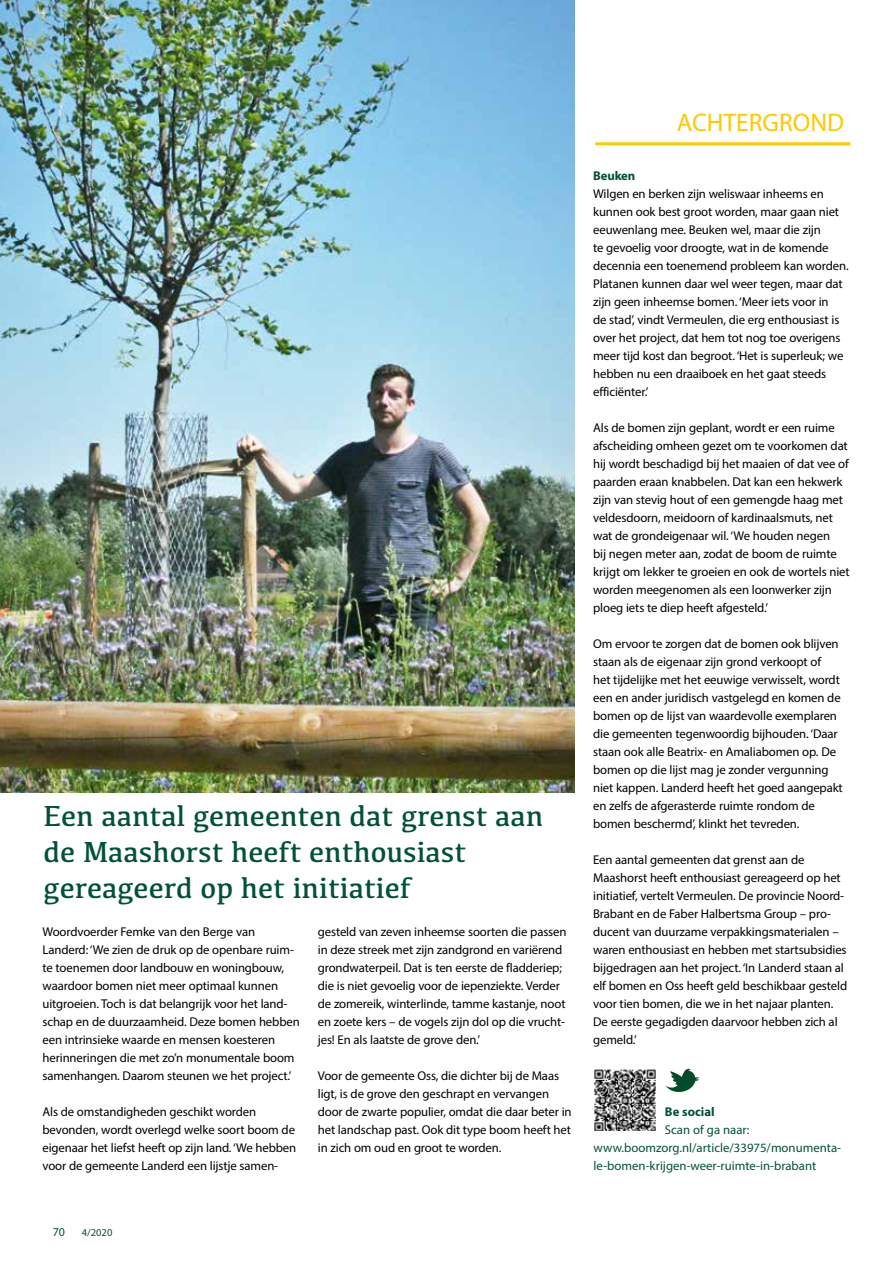
<style>
.page{position:relative;width:893px;height:1263px;background:#fff}
.page>*{position:absolute;margin:0;border:0;box-sizing:border-box;transform-origin:0 0}
.t1{font:30px/36px "Kefa";color:#005139}
.t2{font:25.5px "Myriad Pro";color:#fec800}
.t3{font:12.75px/18px "Myriad Pro";letter-spacing:-.01em;color:#000}
.t4{font:12.75px/18px "Myriad Pro";color:#005139}
.t5{font:700 12.75px "Myriad Pro";color:#005139}
.t6{font:12px "Myriad Pro";color:#005139}
.t7{font:10.5px "Myriad Pro";color:#005139}
</style>
<div class="page">
<img style="left:0;top:0;width:574px;height:792px">
<hr style="left:595px;top:142px;width:255px;height:3px;background:#fec800">
<img style="left:594px;top:1069px;width:62px;height:62px">
<svg style="left:665px;top:1068px;width:34px;height:24px"></svg>
<h1 class="t1" style="left:44px;top:797px;width:501px">Een aantal gemeenten dat grenst aan de Maashorst heeft enthousiast gereageerd op het initiatief</h1>
<p class="t3" style="left:43px;top:923px;width:259px">Woordvoerder Femke van den Berge van Landerd: ‘We zien de druk op de openbare ruim&shy;te toenemen door landbouw en woningbouw, waardoor bomen niet meer optimaal kunnen uitgroeien. Toch is dat belangrijk voor het land&shy;schap en de duurzaamheid. Deze bomen hebben een intrinsieke waarde en mensen koesteren herinneringen die met zo’n monumentale boom samenhangen. Daarom steunen we het project.’</p>
<p class="t3" style="left:43px;top:1103px;width:255px">Als de omstandigheden geschikt worden bevonden, wordt overlegd welke soort boom de eigenaar het liefst heeft op zijn land. ‘We hebben voor de gemeente Landerd een lijstje samen-</p>
<p class="t3" style="left:318px;top:923px;width:250px">gesteld van zeven inheemse soorten die passen in deze streek met zijn zandgrond en variërend grondwaterpeil. Dat is ten eerste de fladderiep; die is niet gevoelig voor de iepenziekte. Verder de zomereik, winterlinde, tamme kastanje, noot en zoete kers – de vogels zijn dol op die vrucht&shy;jes! En als laatste de grove den.’</p>
<p class="t3" style="left:318px;top:1067px;width:255px">Voor de gemeente Oss, die dichter bij de Maas ligt, is de grove den geschrapt en vervangen door de zwarte populier, omdat die daar beter in het landschap past. Ook dit type boom heeft het in zich om oud en groot te worden.</p>
<p class="t6" style="left:53px;top:1224px;width:14px">70</p>
<p class="t7" style="left:82px;top:1226px;width:32px">4/2020</p>
<h2 class="t2" style="left:677px;top:107px;width:169px">ACHTERGROND</h2>
<p class="t5" style="left:593px;top:167px;width:44px">Beuken</p>
<p class="t3" style="left:593px;top:185px;width:257px">Wilgen en berken zijn weliswaar inheems en kunnen ook best groot worden, maar gaan niet eeuwenlang mee. Beuken wel, maar die zijn<br>te gevoelig voor droogte, wat in de komende decennia een toenemend probleem kan worden.<br>Platanen kunnen daar wel weer tegen, maar dat zijn geen inheemse bomen. ‘Meer iets voor in<br>de stad’, vindt Vermeulen, die erg enthousiast is over het project, dat hem tot nog toe overigens meer tijd kost dan begroot. ‘Het is superleuk; we hebben nu een draaiboek en het gaat steeds efficiënter.’</p>
<p class="t3" style="left:593px;top:419px;width:258px">Als de bomen zijn geplant, wordt er een ruime afscheiding omheen gezet om te voorkomen dat hij wordt beschadigd bij het maaien of dat vee of paarden eraan knabbelen. Dat kan een hekwerk zijn van stevig hout of een gemengde haag met veldesdoorn, meidoorn of kardinaalsmuts, net wat de grondeigenaar wil. ‘We houden negen<br>bij negen meter aan, zodat de boom de ruimte krijgt om lekker te groeien en ook de wortels niet worden meegenomen als een loonwerker zijn ploeg iets te diep heeft afgesteld.’</p>
<p class="t3" style="left:593px;top:635px;width:251px">Om ervoor te zorgen dat de bomen ook blijven staan als de eigenaar zijn grond verkoopt of<br>het tijdelijke met het eeuwige verwisselt, wordt een en ander juridisch vastgelegd en komen de bomen op de lijst van waardevolle exemplaren die gemeenten tegenwoordig bijhouden. ‘Daar staan ook alle Beatrix- en Amaliabomen op. De bomen op die lijst mag je zonder vergunning niet kappen. Landerd heeft het goed aangepakt en zelfs de afgerasterde ruimte rondom de bomen beschermd’, klinkt het tevreden.</p>
<p class="t3" style="left:593px;top:851px;width:256px">Een aantal gemeenten dat grenst aan de Maashorst heeft enthousiast gereageerd op het initiatief, vertelt Vermeulen. De provincie Noord-Brabant en de Faber Halbertsma Group – pro&shy;ducent van duurzame verpakkingsmaterialen – waren enthousiast en hebben met startsubsidies bijgedragen aan het project. ‘In Landerd staan al elf bomen en Oss heeft geld beschikbaar gesteld voor tien bomen, die we in het najaar planten.<br>De eerste gegadigden daarvoor hebben zich al gemeld.’</p>
<p class="t5" style="left:665px;top:1103px;width:51px">Be social</p>
<p class="t4" style="left:594px;top:1121px;width:249px;text-indent:71px">Scan of ga naar: www.boomzorg.nl/article/33975/monumenta&shy;le-bomen-krijgen-weer-ruimte-in-brabant</p>
</div>
